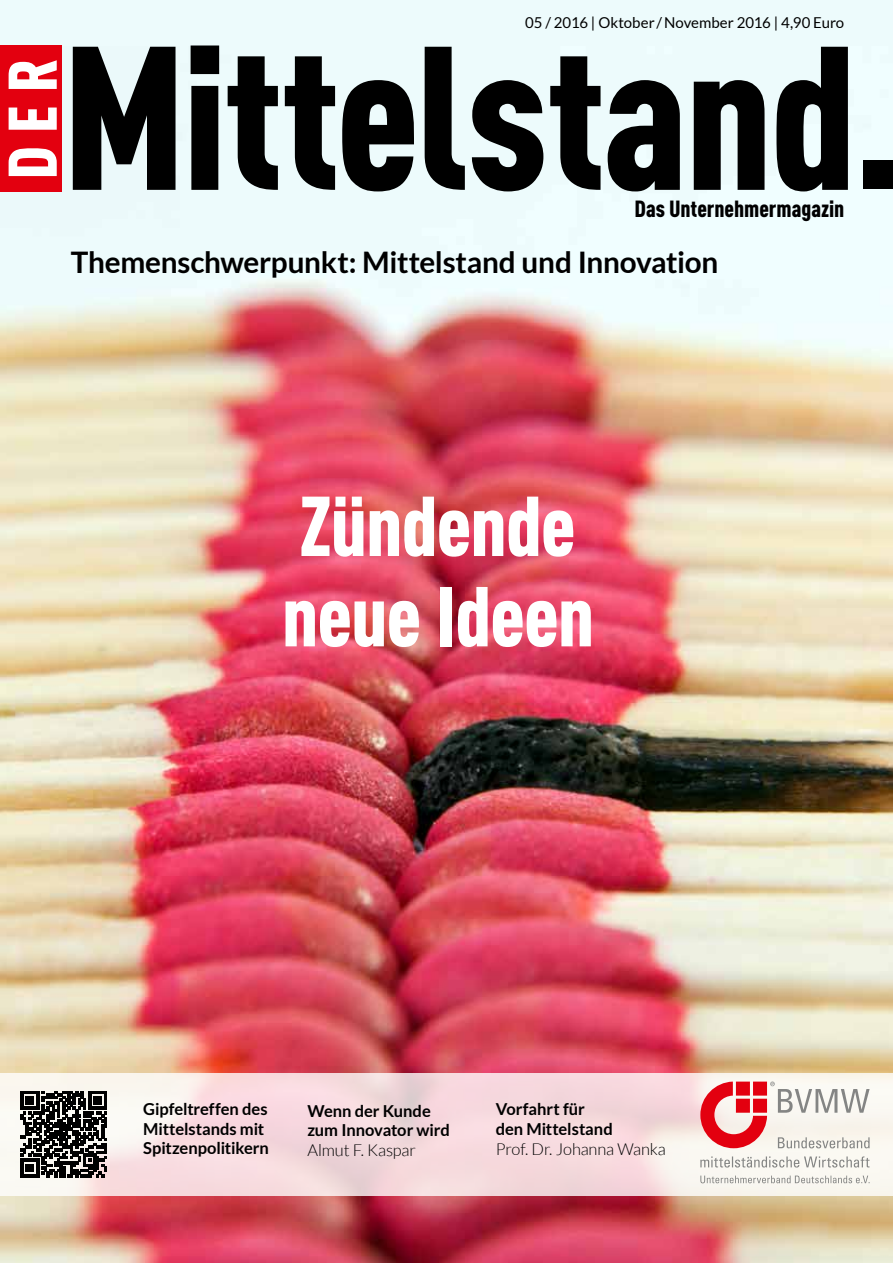
<style>
.page{position:relative;width:893px;height:1263px;background:#edfbfc}
.page>*{position:absolute;margin:0;border:0;box-sizing:border-box;transform-origin:0 0}
.t1{font:900 201px "DIN Cond";letter-spacing:-.015em;color:#000}
.t2{font:900 83.4px/90.3px "DIN Cond";letter-spacing:-.015em;color:#fff}
.t3{font:900 67.65px "DIN Cond";color:#fff}
.t4{font:700 29.7px "Lato";letter-spacing:-.01em;color:#000}
.t5{font:900 23.1px "DIN Cond";letter-spacing:-.005em;color:#000}
.t6{font:700 16.5px/19.5px "Lato";letter-spacing:-.005em;color:#000}
.t7{font:300 16.5px "Lato";letter-spacing:-.005em;color:#000}
.t8{font:15px "Lato";color:#000}
</style>
<div class="page">
<img style="left:0;top:47px;width:893px;height:1216px">
<div style="left:0;top:45px;width:61px;height:147px;background:#e3000f"></div>
<svg style="left:0;top:1073px;width:893px;height:122px;fill:#f8dbdf"></svg>
<svg style="left:700px;top:1081px;width:170px;height:67px"></svg>
<svg style="left:700px;top:1175px;width:170px;height:8px"></svg>
<svg style="left:700px;top:1156px;width:170px;height:11px"></svg>
<svg style="left:16px;top:1086px;width:96px;height:96px"></svg>
<svg style="left:21px;top:1091px;width:86px;height:86px"></svg>
<div style="left:863px;top:160px;width:30px;height:29px;background:#000"></div>
<h3 class="t3" style="left:-10px;top:180px;width:123px;rotate:-90deg">DER</h3>
<p class="t8" style="left:525px;top:14px;width:321px">05 / 2016 | Oktober /November 2016 | 4,90 Euro</p>
<h1 class="t1" style="left:62px;top:-8px;width:797px">Mittelstand</h1>
<h3 class="t5" style="left:634px;top:194px;width:211px">Das Unternehmermagazin</h3>
<h3 class="t4" style="left:71px;top:245px;width:649px">Themenschwerpunkt: Mittelstand und Innovation</h3>
<h2 class="t2" style="left:282px;top:478px;width:314px">Zündende neue Ideen</h2>
<p class="t6" style="left:143px;top:1099px;width:127px">Gipfeltreffen des<br>Mittelstands mit<br>Spitzenpolitikern</p>
<p class="t6" style="left:307px;top:1101px;width:144px">Wenn der Kunde zum Innovator wird</p>
<p class="t7" style="left:307px;top:1141px;width:110px">Almut F. Kaspar</p>
<p class="t6" style="left:496px;top:1099px;width:119px">Vorfahrt für den Mittelstand</p>
<p class="t7" style="left:496px;top:1140px;width:172px">Prof. Dr. Johanna Wanka</p>
</div>
